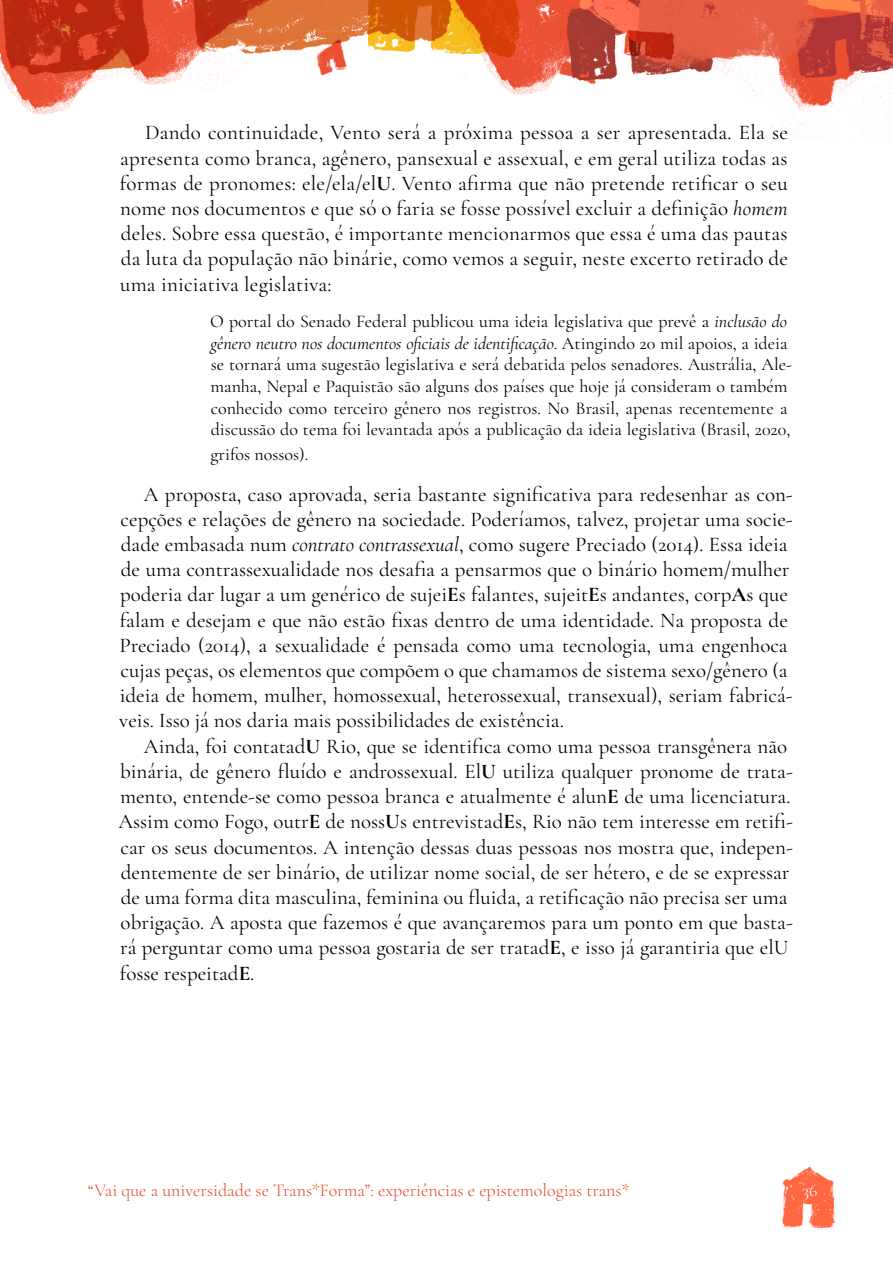
<style>
.page{position:relative;width:893px;height:1263px;background:#fff}
.page>*{position:absolute;margin:0;border:0;box-sizing:border-box;transform-origin:0 0}
.t1{font:21px/25.2px "Cormorant Garamond";color:#000}
.t2{font:18px/21.6px "Cormorant Garamond";color:#000}
.t3{font:300 18px "Cormorant Garamond";color:#e84424}
.t4{font:300 18px "Cormorant Garamond";color:#fff}
.s1{font-weight:700}
.s2{font-style:italic}
</style>
<div class="page">
<img style="left:0;top:0;width:893px;height:1229px">
<p class="t1" style="left:120px;top:120px;width:669px;text-align:justify;text-indent:25px">Dando continuidade, Vento será a próxima pessoa a ser apresentada. Ela se apresenta como branca, agênero, pansexual e assexual, e em geral utiliza todas as formas de pronomes: ele/ela/el<span class="s1">U</span>. Vento afirma que não pretende retificar o seu nome nos documentos e que só o faria se fosse possível excluir a definição <span class="s2">homem </span>deles. Sobre essa questão, é importante mencionarmos que essa é uma das pautas da luta da população não binárie, como vemos a seguir, neste excerto retirado de uma iniciativa legislativa:</p>
<p class="t2" style="left:210px;top:311px;width:583px">O portal do Senado Federal publicou uma ideia legislativa que prevê a <span class="s2">inclusão do gênero neutro nos documentos oficiais de identificação</span>. Atingindo 20 mil apoios, a ideia se tornará uma sugestão legislativa e será debatida pelos senadores. Austrália, Ale&shy;manha, Nepal e Paquistão são alguns dos países que hoje já consideram o também conhecido como terceiro gênero nos registros. No Brasil, apenas recentemente a discussão do tema foi levantada após a publicação da ideia legislativa (Brasil, 2020,</p>
<p class="t2" style="left:211px;top:444px;width:99px">grifos nossos).</p>
<p class="t1" style="left:119px;top:481px;width:675px;text-indent:25px">A proposta, caso aprovada, seria bastante significativa para redesenhar as con&shy;cepções e relações de gênero na sociedade. Poderíamos, talvez, projetar uma socie&shy;dade embasada num <span class="s2">contrato contrassexual</span>, como sugere Preciado (2014). Essa ideia de uma contrassexualidade nos desafia a pensarmos que o binário homem/mulher poderia dar lugar a um genérico de sujei<span class="s1">E</span>s falantes, sujeit<span class="s1">E</span>s andantes, corp<span class="s1">A</span>s que falam e desejam e que não estão fixas dentro de uma identidade. Na proposta de Preciado (2014), a sexualidade é pensada como uma tecnologia, uma engenhoca cujas peças, os elementos que compõem o que chamamos de sistema sexo/gênero (a ideia de homem, mulher, homossexual, heterossexual, transexual), seriam fabricá&shy;veis. Isso já nos daria mais possibilidades de existência.</p>
<p class="t1" style="left:118px;top:733px;width:676px;text-indent:26px">Ainda, foi contatad<span class="s1">U</span> Rio, que se identifica como uma pessoa transgênera não binária, de gênero fluído e androssexual. El<span class="s1">U</span> utiliza qualquer pronome de trata&shy;mento, entende-se como pessoa branca e atualmente é alun<span class="s1">E</span> de uma licenciatura.<br>Assim como Fogo, outr<span class="s1">E</span> de noss<span class="s1">U</span>s entrevistad<span class="s1">E</span>s, Rio não tem interesse em retifi&shy;car os seus documentos. A intenção dessas duas pessoas nos mostra que, indepen&shy;dentemente de ser binário, de utilizar nome social, de ser hétero, e de se expressar de uma forma dita masculina, feminina ou fluida, a retificação não precisa ser uma obrigação. A aposta que fazemos é que avançaremos para um ponto em que basta&shy;rá perguntar como uma pessoa gostaria de ser tratad<span class="s1">E</span>, e isso já garantiria que elU fosse respeitad<span class="s1">E</span>.</p>
<p class="t3" style="left:88px;top:1179px;width:543px">“Vai que a universidade se Trans*Forma”: experiências e epistemologias trans*</p>
<p class="t4" style="left:802px;top:1179px;width:17px">36</p>
</div>
